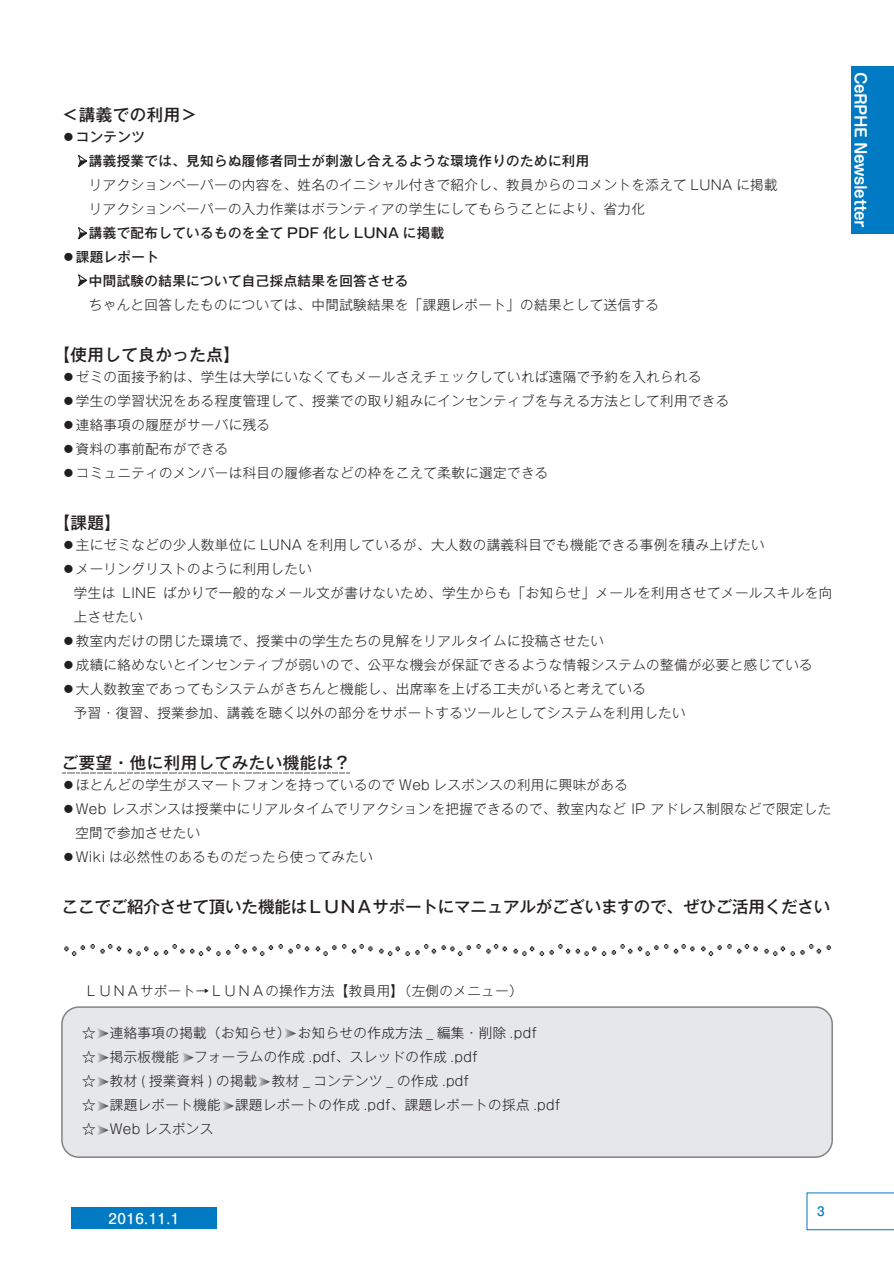
<style>
.page{position:relative;width:894px;height:1264px;background:#fff}
.page>*{position:absolute;margin:0;border:0;box-sizing:border-box;transform-origin:0 0}
.t1{font:500 16.5px "Gothic MB101 Pr 6 N";letter-spacing:-.01em;color:#231f20}
.t2{font:500 16.5px "Gothic MB101 Pr 6 N";letter-spacing:.03em;color:#231f20}
.t3{font:700 15px "Shin M Go Pro De";letter-spacing:-.025em;color:#fff}
.t4{font:300 13.5px/24px "Gothic MB101 Pr 6 N";letter-spacing:.03em;color:#231f20}
.t5{font:500 13.5px "Shin M Go Pro";letter-spacing:.03em;color:#fff}
.t6{font:500 12px "Shin M Go Pro";color:#007ac2}
.s1{font-weight:500}
.s2{font-family:"Koz Go Pro";font-weight:400}
</style>
<div class="page">
<svg style="left:78px;top:155px;width:9px;height:12px"></svg>
<svg style="left:78px;top:227px;width:9px;height:13px"></svg>
<svg style="left:78px;top:274px;width:9px;height:13px"></svg>
<img style="left:64px;top:944px;width:767px;height:11px">
<div style="left:62px;top:1007px;width:770px;height:150px;background:#e6e7e9;border-radius:17px"></div>
<div style="left:61px;top:1006px;width:771px;height:151px;border:2px solid #808285;border-radius:17px"></div>
<svg style="left:97px;top:1028px;width:12px;height:10px"></svg>
<svg style="left:285px;top:1028px;width:11px;height:10px"></svg>
<svg style="left:97px;top:1052px;width:12px;height:11px"></svg>
<svg style="left:182px;top:1052px;width:12px;height:11px"></svg>
<svg style="left:97px;top:1077px;width:12px;height:10px"></svg>
<svg style="left:259px;top:1077px;width:11px;height:10px"></svg>
<svg style="left:97px;top:1101px;width:12px;height:10px"></svg>
<svg style="left:223px;top:1101px;width:11px;height:10px"></svg>
<svg style="left:97px;top:1125px;width:12px;height:10px"></svg>
<div style="left:71px;top:1207px;width:145px;height:21px;background:#007ac2"></div>
<svg style="left:806px;top:1192px;width:87px;height:37px"></svg>
<div style="left:851px;top:66px;width:42px;height:167px;background:#007ac2"></div>
<svg style="left:62px;top:772px;width:287px;height:1px"></svg>
<p class="t1" style="left:62px;top:101px;width:137px">＜講義での利用＞</p>
<p class="t4" style="left:89px;top:124px;width:690px;text-indent:-27px"><span class="s1">●コンテンツ<br>講義授業では、見知らぬ履修者同士が刺激し合えるような環境作りのために利用<br></span>リアクションペーパーの内容を、姓名のイニシャル付きで紹介し、教員からのコメントを添えて LUNA に掲載リアクションペーパーの入力作業はボランティアの学生にしてもらうことにより、省力化<br><span class="s1">講義で配布しているものを全て PDF 化し LUNA に掲載</span></p>
<p class="t4" style="left:89px;top:244px;width:571px;text-indent:-27px"><span class="s2">●</span><span class="s1">課題レポート<br>中間試験の結果について自己採点結果を回答させる<br></span>ちゃんと回答したものについては、中間試験結果を「課題レポート」の結果として送信する</p>
<p class="t2" style="left:54px;top:341px;width:188px">【使用して良かった点】</p>
<p class="t4" style="left:62px;top:364px;width:641px">●ゼミの面接予約は、学生は大学にいなくてもメールさえチェックしていれば遠隔で予約を入れられる</p>
<p class="t4" style="left:62px;top:388px;width:669px">●学生の学習状況をある程度管理して、授業での取り組みにインセンティブを与える方法として利用できる</p>
<p class="t4" style="left:62px;top:412px;width:210px">●連絡事項の履歴がサーバに残る</p>
<p class="t4" style="left:62px;top:436px;width:168px">●資料の事前配布ができる</p>
<p class="t4" style="left:62px;top:460px;width:488px">●コミュニティのメンバーは科目の履修者などの枠をこえて柔軟に選定できる</p>
<p class="t1" style="left:54px;top:509px;width:69px">【課題】</p>
<p class="t4" style="left:62px;top:532px;width:704px">●主にゼミなどの少人数単位に LUNA を利用しているが、大人数の講義科目でも機能できる事例を積み上げたい</p>
<p class="t4" style="left:74px;top:556px;width:759px;text-indent:-12px">●メーリングリストのように利用したい<br>学生は LINE ばかりで一般的なメール文が書けないため、学生からも「お知らせ」メールを利用させてメールスキルを向上させたい</p>
<p class="t4" style="left:62px;top:628px;width:543px">●教室内だけの閉じた環境で、授業中の学生たちの見解をリアルタイムに投稿させたい</p>
<p class="t4" style="left:62px;top:652px;width:752px">●成績に絡めないとインセンティブが弱いので、公平な機会が保証できるような情報システムの整備が必要と感じている</p>
<p class="t4" style="left:74px;top:676px;width:613px;text-indent:-12px">●大人数教室であってもシステムがきちんと機能し、出席率を上げる工夫がいると考えている<br>予習・復習、授業参加、講義を聴く以外の部分をサポートするツールとしてシステムを利用したい</p>
<p class="t2" style="left:62px;top:749px;width:290px">ご要望・他に利用してみたい機能は？</p>
<p class="t4" style="left:62px;top:772px;width:567px">●ほとんどの学生がスマートフォンを持っているので Web レスポンスの利用に興味がある</p>
<p class="t4" style="left:75px;top:796px;width:757px;text-indent:-14px">●Web レスポンスは授業中にリアルタイムでリアクションを把握できるので、教室内など IP アドレス制限などで限定した空間で参加させたい</p>
<p class="t4" style="left:62px;top:844px;width:312px">●Wiki は必然性のあるものだったら使ってみたい</p>
<p class="t1" style="left:62px;top:893px;width:769px">ここでご紹介させて頂いた機能はＬＵＮＡサポートにマニュアルがございますので、ぜひご活用ください</p>
<p class="t3" style="left:872px;top:72px;width:158px;rotate:90deg">CeRPHE Newsletter</p>
<p class="t4" style="left:84px;top:977px;width:439px">ＬＵＮＡサポート→ＬＵＮＡの操作方法【教員用】（左側のメニュー）</p>
<p class="t4" style="left:82px;top:1019px;width:479px">☆　連絡事項の掲載（お知らせ）　お知らせの作成方法 _ 編集・削除 .pdf<br>☆　掲示板機能 フォーラムの作成 .pdf、スレッドの作成 .pdf<br>☆　教材 ( 授業資料 ) の掲載　教材 _ コンテンツ _ の作成 .pdf<br>☆　課題レポート機能　課題レポートの作成 .pdf、課題レポートの採点 .pdf ☆　Web レスポンス</p>
<p class="t5" style="left:109px;top:1207px;width:72px">2016.11.1</p>
<p class="t6" style="left:816px;top:1201px;width:9px">3</p>
</div>
